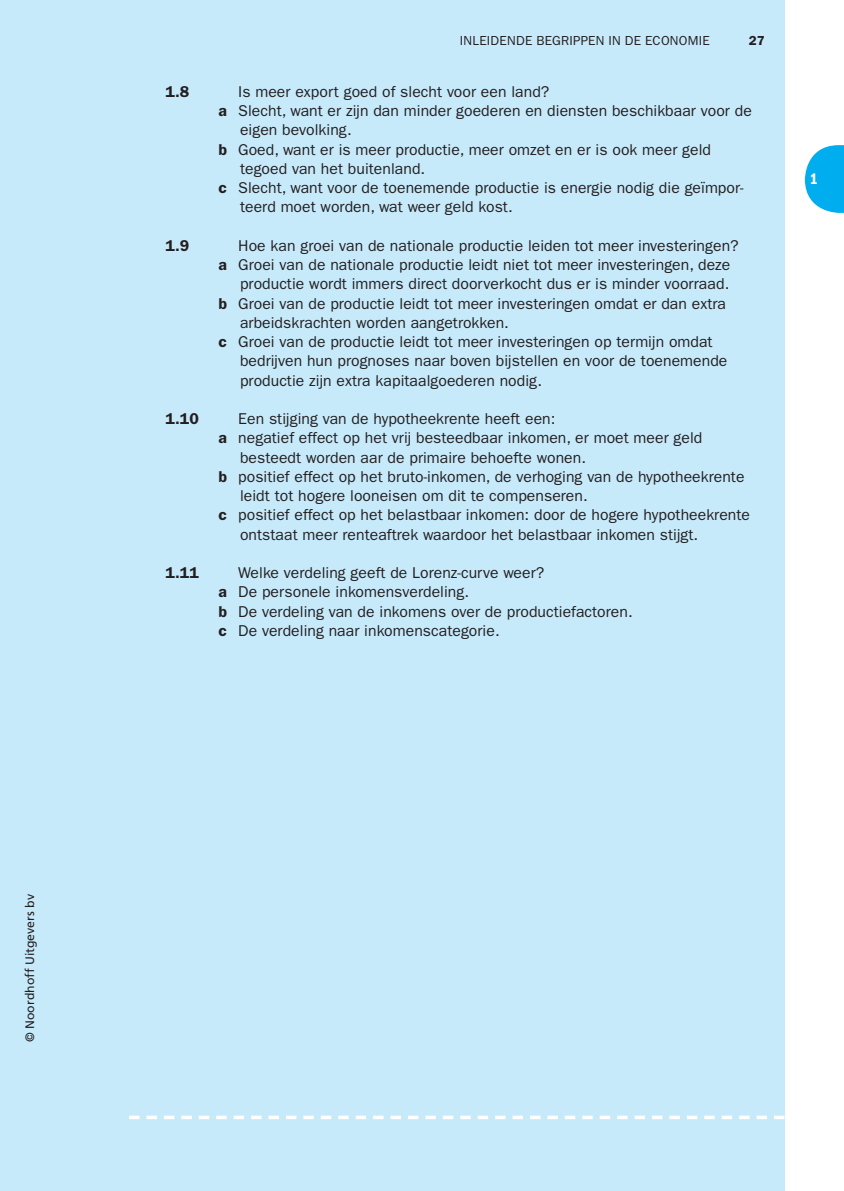
<style>
.page{position:relative;width:844px;height:1191px;background:#fff}
.page>*{position:absolute;margin:0;border:0;box-sizing:border-box;transform-origin:0 0}
.t1{font:15.75px/19.2px "ITC Franklin Gothic Std";letter-spacing:.005em;color:#231f20}
.t2{font:600 15.75px "ITC Franklin Gothic Std";color:#231f20}
.t3{font:15.75px "ITC Franklin Gothic Std Dm Cd";color:#fff}
.t4{font:13.12px "ITC Franklin Gothic Std";letter-spacing:.02em;color:#231f20}
.t5{font:600 13.12px "ITC Franklin Gothic Std";color:#231f20}
.t6{font:12.25px "Frutiger LT Std";color:#231f20}
.s1{font-weight:600}
</style>
<div class="page">
<div style="left:0;top:0;width:784px;height:1191px;background:#c7eafb"></div>
<svg style="left:129px;top:1115px;width:655px;height:4px"></svg>
<svg style="left:804px;top:145px;width:39px;height:68px"></svg>
<p class="t6" style="left:24px;top:1042px;width:149px;rotate:-90deg">© Noordhoff Uitgevers bv</p>
<p class="t4" style="left:459px;top:35px;width:251px">INLEIDENDE BEGRIPPEN IN DE ECONOMIE</p>
<p class="t5" style="left:748px;top:35px;width:17px">27</p>
<p class="t2" style="left:165px;top:86px;width:25px">1.8</p>
<p class="t1" style="left:238px;top:83px;width:312px">Is meer export goed of slecht voor een land?</p>
<p class="t1" style="left:218px;top:103px;width:535px"><span class="s1">a</span> Slecht, want er zijn dan minder goederen en diensten beschikbaar voor de</p>
<p class="t1" style="left:240px;top:122px;width:113px">eigen bevolking.</p>
<p class="t1" style="left:218px;top:141px;width:494px"><span class="s1">b</span> Goed, want er is meer productie, meer omzet en er is ook meer geld</p>
<p class="t1" style="left:240px;top:160px;width:187px">tegoed van het buitenland.</p>
<p class="t1" style="left:218px;top:180px;width:526px"><span class="s1">c</span> Slecht, want voor de toenemende productie is energie nodig die geïmpor-</p>
<p class="t1" style="left:240px;top:199px;width:274px">teerd moet worden, wat weer geld kost.</p>
<p class="t2" style="left:165px;top:239px;width:25px">1.9</p>
<p class="t1" style="left:238px;top:237px;width:502px">Hoe kan groei van de nationale productie leiden tot meer investeringen?</p>
<p class="t1" style="left:218px;top:257px;width:513px"><span class="s1">a</span> Groei van de nationale productie leidt niet tot meer investeringen, deze</p>
<p class="t1" style="left:240px;top:276px;width:490px">productie wordt immers direct doorverkocht dus er is minder voorraad.</p>
<p class="t1" style="left:218px;top:295px;width:509px"><span class="s1">b</span> Groei van de productie leidt tot meer investeringen omdat er dan extra</p>
<p class="t1" style="left:240px;top:314px;width:270px">arbeidskrachten worden aangetrokken.</p>
<p class="t1" style="left:218px;top:334px;width:495px"><span class="s1">c</span> Groei van de productie leidt tot meer investeringen op termijn omdat</p>
<p class="t1" style="left:240px;top:353px;width:489px">bedrijven hun prognoses naar boven bijstellen en voor de toenemende</p>
<p class="t1" style="left:240px;top:372px;width:303px">productie zijn extra kapitaalgoederen nodig.</p>
<p class="t2" style="left:165px;top:413px;width:35px">1.10</p>
<p class="t1" style="left:238px;top:411px;width:319px">Een stijging van de hypotheekrente heeft een:</p>
<p class="t1" style="left:218px;top:430px;width:485px"><span class="s1">a</span> negatief effect op het vrij besteedbaar inkomen, er moet meer geld</p>
<p class="t1" style="left:240px;top:449px;width:347px">besteedt worden aar de primaire behoefte wonen.</p>
<p class="t1" style="left:218px;top:468px;width:527px"><span class="s1">b</span> positief effect op het bruto-inkomen, de verhoging van de hypotheekrente</p>
<p class="t1" style="left:240px;top:488px;width:349px">leidt tot hogere looneisen om dit te compenseren.</p>
<p class="t1" style="left:218px;top:507px;width:533px"><span class="s1">c</span> positief effect op het belastbaar inkomen: door de hogere hypotheekrente</p>
<p class="t1" style="left:240px;top:526px;width:459px">ontstaat meer renteaftrek waardoor het belastbaar inkomen stijgt.</p>
<p class="t2" style="left:165px;top:567px;width:35px">1.11</p>
<p class="t1" style="left:218px;top:565px;width:416px;text-indent:20px">Welke verdeling geeft de Lorenz-curve weer?<br><span class="s1">a</span> De personele inkomensverdeling.<br><span class="s1">b</span> De verdeling van de inkomens over de productiefactoren. <span class="s1">c</span> De verdeling naar inkomenscategorie.</p>
<p class="t3" style="left:809px;top:173px;width:10px">1</p>
</div>
